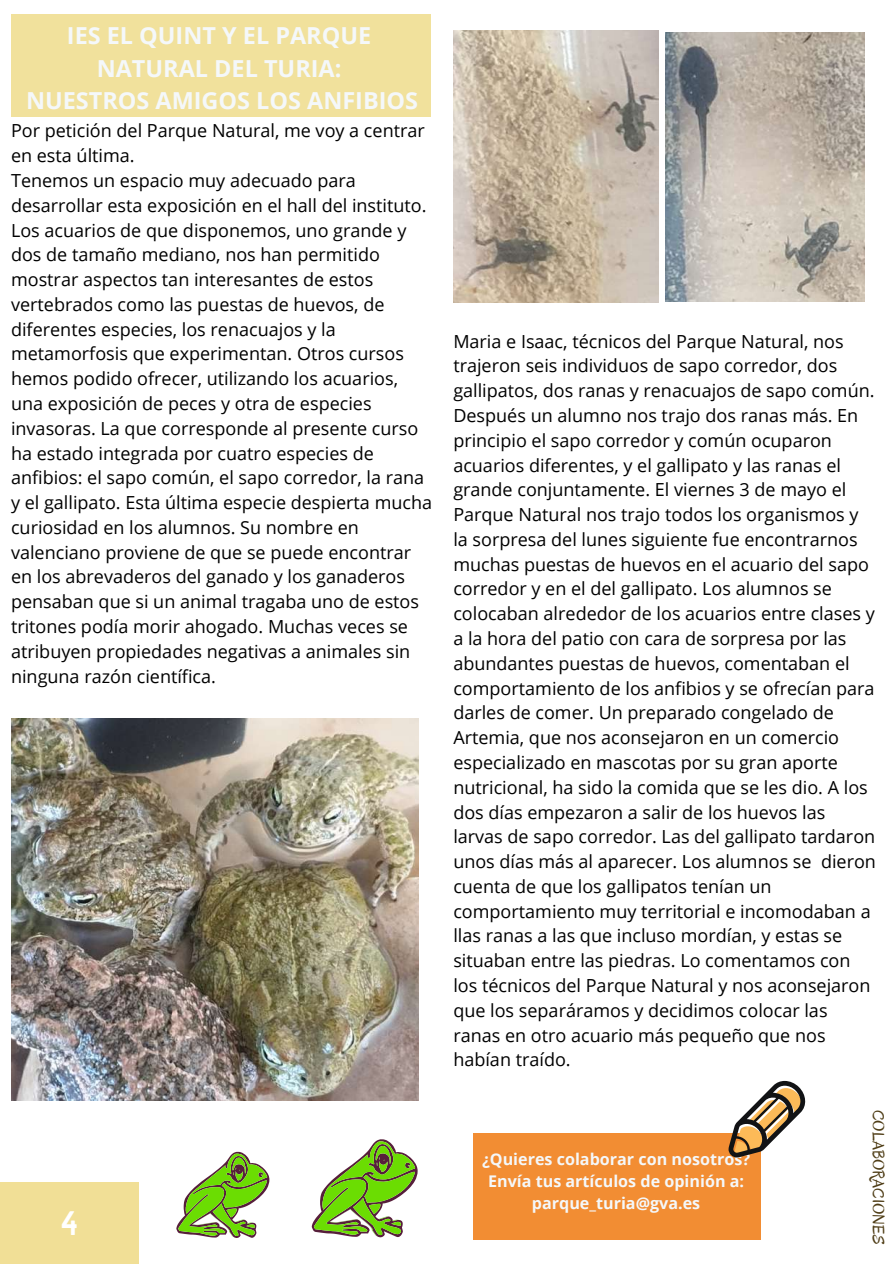
<style>
.page{position:relative;width:894px;height:1264px;background:#fff}
.page>*{position:absolute;margin:0;border:0;box-sizing:border-box;transform-origin:0 0}
.t1{font:29.85px "Norwester";color:#fff}
.t2{font:italic 700 25.2px "Open Sans";color:#fff}
.t3{font:700 23.4px/32.5px "Open Sans";color:#f5f8fa;text-align:center}
.t4{font:18px/24.8px "Open Sans";color:#000}
.t5{font:16.5px "Oregano";color:#4f3d16}
.t6{font:700 16.05px/21.8px "Open Sans";color:#f5f8fa;text-align:center}
</style>
<div class="page">
<div style="left:0;top:1181px;width:138px;height:82px;background:#f1df96"></div>
<div style="left:473px;top:1133px;width:287px;height:105px;background:#f28d33"></div>
<svg style="left:728px;top:1080px;width:76px;height:77px"></svg>
<div style="left:383px;top:14px;width:47px;height:103px;background:#f1df96"></div>
<div style="left:11px;top:14px;width:372px;height:103px;background:#f1df96"></div>
<svg style="left:176px;top:1151px;width:93px;height:86px"></svg>
<svg style="left:312px;top:1139px;width:105px;height:98px"></svg>
<img style="left:11px;top:718px;width:408px;height:382px">
<img style="left:665px;top:32px;width:199px;height:269px">
<img style="left:453px;top:31px;width:205px;height:271px">
<p class="t3" style="left:26px;top:19px;width:393px">IES EL QUINT Y EL PARQUE<br>NATURAL DEL TURIA:<br>NUESTROS AMIGOS LOS ANFIBIOS</p>
<p class="t4" style="left:11px;top:118px;width:422px">Por petición del Parque Natural, me voy a centrar en esta última.<br>Tenemos un espacio muy adecuado para desarrollar esta exposición en el hall del instituto.<br>Los acuarios de que disponemos, uno grande y dos de tamaño mediano, nos han permitido mostrar aspectos tan interesantes de estos vertebrados como las puestas de huevos, de diferentes especies, los renacuajos y la metamorfosis que experimentan. Otros cursos hemos podido ofrecer, utilizando los acuarios, una exposición de peces y otra de especies invasoras. La que corresponde al presente curso ha estado integrada por cuatro especies de anfibios: el sapo común, el sapo corredor, la rana y el gallipato. Esta última especie despierta mucha curiosidad en los alumnos. Su nombre en valenciano proviene de que se puede encontrar en los abrevaderos del ganado y los ganaderos pensaban que si un animal tragaba uno de estos tritones podía morir ahogado. Muchas veces se atribuyen propiedades negativas a animales sin ninguna razón científica.</p>
<h1 class="t1" style="left:60px;top:1209px;width:19px">4</h1>
<p class="t4" style="left:453px;top:328px;width:424px">Maria e Isaac, técnicos del Parque Natural, nos trajeron seis individuos de sapo corredor, dos gallipatos, dos ranas y renacuajos de sapo común.<br>Después un alumno nos trajo dos ranas más. En principio el sapo corredor y común ocuparon acuarios diferentes, y el gallipato y las ranas el grande conjuntamente. El viernes 3 de mayo el Parque Natural nos trajo todos los organismos y la sorpresa del lunes siguiente fue encontrarnos muchas puestas de huevos en el acuario del sapo corredor y en el del gallipato. Los alumnos se colocaban alrededor de los acuarios entre clases y a la hora del patio con cara de sorpresa por las abundantes puestas de huevos, comentaban el comportamiento de los anfibios y se ofrecían para darles de comer. Un preparado congelado de Artemia, que nos aconsejaron en un comercio especializado en mascotas por su gran aporte nutricional, ha sido la comida que se les dio. A los dos días empezaron a salir de los huevos las larvas de sapo corredor. Las del gallipato tardaron unos días más al aparecer. Los alumnos se dieron cuenta de que los gallipatos tenían un comportamiento muy territorial e incomodaban a llas ranas a las que incluso mordían, y estas se situaban entre las piedras. Lo comentamos con los técnicos del Parque Natural y nos aconsejaron que los separáramos y decidimos colocar las ranas en otro acuario más pequeño que nos habían traído.</p>
<p class="t6" style="left:482px;top:1147px;width:269px">¿Quieres colaborar con nosotros?<br>Envía tus artículos de opinión a: parque_turia@gva.es</p>
<h2 class="t2" style="left:705px;top:1175px;width:29px">03</h2>
<p class="t5" style="left:888px;top:1109px;width:136px;rotate:90deg">COLABORACIONES</p>
</div>
